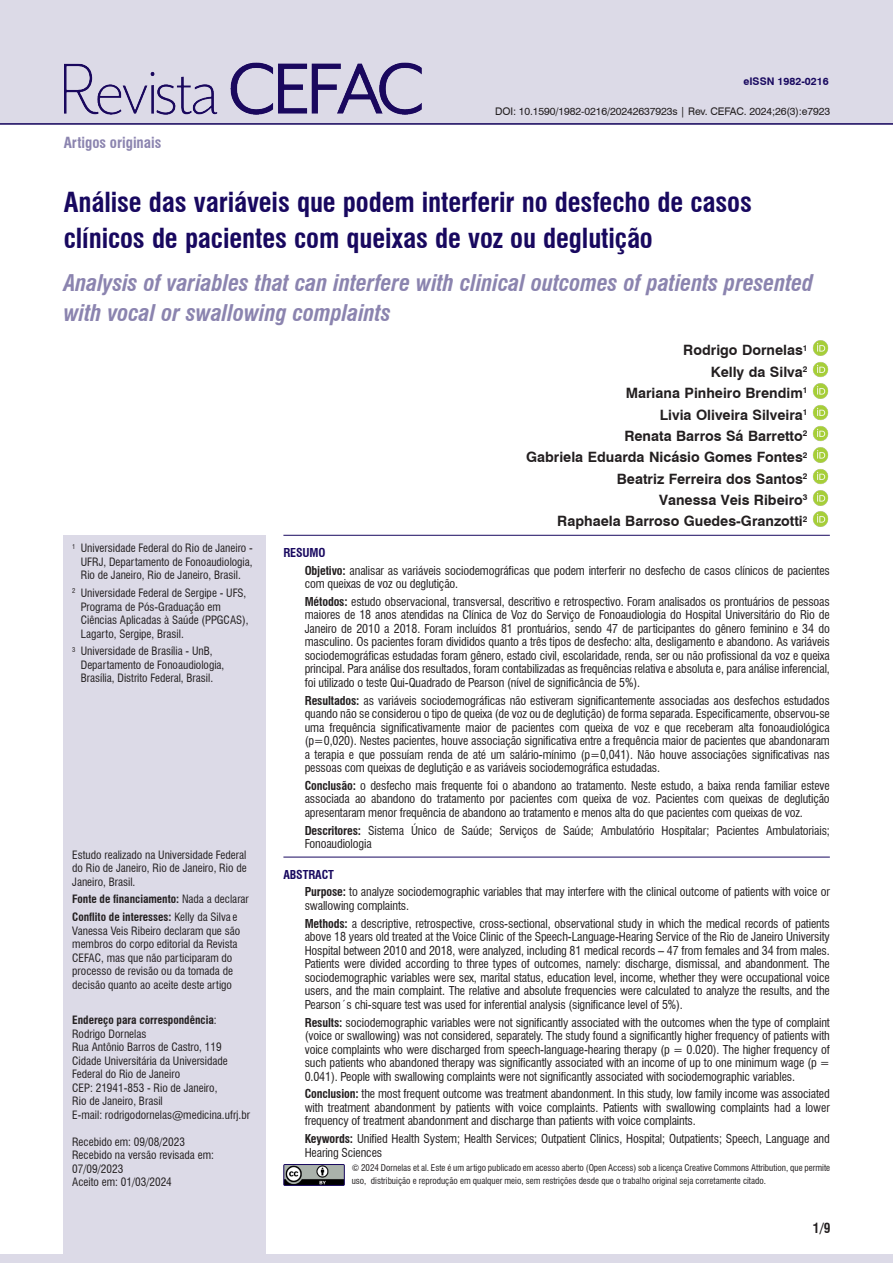
<style>
.page{position:relative;width:893px;height:1263px;background:#fff}
.page>*{position:absolute;margin:0;border:0;box-sizing:border-box;transform-origin:0 0}
.Titulo{font:700 condensed 27px/36px "Swiss 721 BT";letter-spacing:-.005em;color:#18085f}
.Titulo_ingles{font:italic 700 condensed 22.5px/30px "Swiss 721 BT";letter-spacing:-.005em;color:#8b84af}
.Tipo_de_artigo{font:700 condensed 15px "Swiss 721 BT";color:#8b84af}
.Autor{font:700 14.25px "Swiss 721 BT";color:#231f20}
.Cabeço_autor_esquerda-par{font:700 condensed 13.5px "Swiss 721 BT";color:#231f20}
.Resumo{font:condensed 12px/13.5px "Swiss 721 BT";letter-spacing:-.01em;color:#231f20;text-align:justify}
.Resumo_título{font:700 condensed 12px "Swiss 721 BT";letter-spacing:-.01em;color:#18085f}
.Notas{font:condensed 11.25px/13.5px "Swiss 721 BT";color:#231f20}
.Notas_sem_paragrafo{font:condensed 11.25px/13.5px "Swiss 721 BT";color:#231f20;text-align:justify}
.Endereço_correspondencia{font:condensed 11.25px/13.5px "Swiss 721 BT";color:#231f20}
.Notas_sem_paragrafo-2{font:700 condensed 11.25px "Swiss 721 BT";color:#231f20}
.Endereço_correspondencia-2{font:700 condensed 11.25px "Swiss 721 BT";color:#231f20}
.Legenda_b_direito-impar{font:10.5px "Swiss 721 BT";letter-spacing:-.01em;color:#231f20}
.Legenda_b_esquerdo-par{font:700 10.5px "Swiss 721 BT";color:#18085f}
.Creative_Commons{font:condensed 9px/13.5px "Swiss 721 BT";color:#231f20}
.s1{font-weight:400}
.s2{font-weight:700}
</style>
<div class="page">
<div style="left:64px;top:535px;width:202px;height:728px;background:#dcdae7"></div>
<img style="left:813px;top:340px;width:16px;height:16px">
<img style="left:812px;top:362px;width:17px;height:15px">
<img style="left:813px;top:383px;width:16px;height:16px">
<img style="left:812px;top:405px;width:17px;height:15px">
<img style="left:812px;top:426px;width:17px;height:15px">
<img style="left:813px;top:447px;width:16px;height:16px">
<img style="left:812px;top:469px;width:17px;height:15px">
<img style="left:813px;top:490px;width:16px;height:16px">
<img style="left:813px;top:511px;width:16px;height:16px">
<hr style="left:283px;top:535px;width:547px;height:1px;background:#18085f">
<hr style="left:283px;top:857px;width:547px;height:1px;background:#18085f">
<div style="left:0;top:0;width:893px;height:125px;background:#dcdae7"></div>
<img style="left:65px;top:63px;width:357px;height:51px">
<div style="left:0;top:1254px;width:893px;height:9px;background:#dcdae7"></div>
<img style="left:285px;top:1166px;width:58px;height:18px">
<div style="left:283px;top:1164px;width:62px;height:22px;border:1px solid #18085f"></div>
<p class="Legenda_b_esquerdo-par" style="left:743px;top:74px;width:87px">eISSN 1982-0216</p>
<p class="Tipo_de_artigo" style="left:64px;top:133px;width:99px">Artigos originais</p>
<p class="Legenda_b_direito-impar" style="left:495px;top:104px;width:337px">DOI: 10.1590/1982-0216/20242637923s | Rev. CEFAC. 2024;26(3):e7923</p>
<p class="Titulo" style="left:64px;top:185px;width:690px">Análise das variáveis que podem interferir no desfecho de casos clínicos de pacientes com queixas de voz ou deglutição</p>
<p class="Titulo_ingles" style="left:64px;top:268px;width:751px">Analysis of variables that can interfere with clinical outcomes of patients presented with vocal or swallowing complaints</p>
<p class="Autor" style="left:683px;top:340px;width:126px">Rodrigo Dornelas<sup>1</sup></p>
<p class="Autor" style="left:711px;top:362px;width:98px">Kelly da Silva<sup>2</sup></p>
<p class="Autor" style="left:626px;top:383px;width:183px">Mariana Pinheiro Brendim<sup>1</sup></p>
<p class="Autor" style="left:660px;top:405px;width:149px">Livia Oliveira Silveira<sup>1</sup></p>
<p class="Autor" style="left:624px;top:426px;width:185px">Renata Barros Sá Barretto<sup>2</sup></p>
<p class="Autor" style="left:526px;top:447px;width:283px">Gabriela Eduarda Nicásio Gomes Fontes<sup>2</sup></p>
<p class="Autor" style="left:617px;top:469px;width:192px">Beatriz Ferreira dos Santos<sup>2</sup></p>
<p class="Autor" style="left:659px;top:490px;width:150px">Vanessa Veis Ribeiro<sup>3</sup></p>
<p class="Autor" style="left:557px;top:511px;width:252px">Raphaela Barroso Guedes-Granzotti<sup>2</sup></p>
<p class="Notas" style="left:81px;top:542px;width:174px;text-align:justify;text-indent:-9px"><sup>1</sup> Universidade Federal do Rio de Janeiro - UFRJ, Departamento de Fonoaudiologia, Rio de Janeiro, Rio de Janeiro, Brasil.</p>
<p class="Notas" style="left:81px;top:586px;width:169px;text-indent:-9px"><sup>2</sup> Universidade Federal de Sergipe - UFS, Programa de Pós-Graduação em Ciências Aplicadas à Saúde (PPGCAS), Lagarto, Sergipe, Brasil.</p>
<p class="Notas" style="left:81px;top:645px;width:145px;text-indent:-9px"><sup>3</sup> Universidade de Brasília - UnB,<br>Departamento de Fonoaudiologia,<br>Brasília, Distrito Federal, Brasil.</p>
<p class="Notas_sem_paragrafo" style="left:72px;top:848px;width:176px">Estudo realizado na Universidade Federal do Rio de Janeiro, Rio de Janeiro, Rio de Janeiro, Brasil.</p>
<p class="Notas_sem_paragrafo-2" style="left:72px;top:892px;width:178px">Fonte de financiamento: <span class="s1">Nada a declarar</span></p>
<p class="Notas_sem_paragrafo" style="left:72px;top:910px;width:169px;text-align:left"><span class="s2">Conflito de interesses:</span> Kelly da Silva e Vanessa Veis Ribeiro declaram que são membros do corpo editorial da Revista CEFAC, mas que não participaram do processo de revisão ou da tomada de decisão quanto ao aceite deste artigo</p>
<p class="Endereço_correspondencia-2" style="left:72px;top:1013px;width:146px">Endereço para correspondência<span class="s1">:</span></p>
<p class="Endereço_correspondencia" style="left:72px;top:1027px;width:76px">Rodrigo Dornelas</p>
<p class="Endereço_correspondencia" style="left:72px;top:1040px;width:151px">Rua Antônio Barros de Castro, 119</p>
<p class="Endereço_correspondencia" style="left:72px;top:1054px;width:157px">Cidade Universitária da Universidade<br>Federal do Rio de Janeiro</p>
<p class="Endereço_correspondencia" style="left:72px;top:1081px;width:147px">CEP: 21941-853 - Rio de Janeiro,<br>Rio de Janeiro, Brasil</p>
<p class="Endereço_correspondencia" style="left:72px;top:1108px;width:179px">E-mail: rodrigodornelas@medicina.ufrj.br</p>
<p class="Endereço_correspondencia" style="left:72px;top:1135px;width:114px">Recebido em: 09/08/2023</p>
<p class="Endereço_correspondencia" style="left:72px;top:1148px;width:143px">Recebido na versão revisada em:<br>07/09/2023</p>
<p class="Endereço_correspondencia" style="left:72px;top:1175px;width:101px">Aceito em: 01/03/2024</p>
<p class="Resumo_título" style="left:283px;top:545px;width:44px">RESUMO</p>
<p class="Resumo" style="left:305px;top:563px;width:527px"><span class="s2">Objetivo:</span> analisar as variáveis sociodemográficas que podem interferir no desfecho de casos clínicos de pacientes com queixas de voz ou deglutição.</p>
<p class="Resumo" style="left:305px;top:595px;width:527px"><span class="s2">Métodos:</span> estudo observacional, transversal, descritivo e retrospectivo. Foram analisados os prontuários de pessoas maiores de 18 anos atendidas na Clínica de Voz do Serviço de Fonoaudiologia do Hospital Universitário do Rio de Janeiro de 2010 a 2018. Foram incluídos 81 prontuários, sendo 47 de participantes do gênero feminino e 34 do masculino. Os pacientes foram divididos quanto a três tipos de desfecho: alta, desligamento e abandono. As variáveis sociodemográficas estudadas foram gênero, estado civil, escolaridade, renda, ser ou não profissional da voz e queixa principal. Para análise dos resultados, foram contabilizadas as frequências relativa e absoluta e, para análise inferencial, foi utilizado o teste Qui-Quadrado de Pearson (nível de significância de 5%).</p>
<p class="Resumo" style="left:305px;top:693px;width:527px"><span class="s2">Resultados:</span> as variáveis sociodemográficas não estiveram significantemente associadas aos desfechos estudados quando não se considerou o tipo de queixa (de voz ou de deglutição) de forma separada. Especificamente, observou-se uma frequência significativamente maior de pacientes com queixa de voz e que receberam alta fonoaudiológica (p=0,020). Nestes pacientes, houve associação significativa entre a frequência maior de pacientes que abandonaram a terapia e que possuíam renda de até um salário-mínimo (p=0,041). Não houve associações significativas nas pessoas com queixas de deglutição e as variáveis sociodemográfica estudadas.</p>
<p class="Resumo" style="left:305px;top:779px;width:527px"><span class="s2">Conclusão:</span> o desfecho mais frequente foi o abandono ao tratamento. Neste estudo, a baixa renda familiar esteve associada ao abandono do tratamento por pacientes com queixa de voz. Pacientes com queixas de deglutição apresentaram menor frequência de abandono ao tratamento e menos alta do que pacientes com queixas de voz.</p>
<p class="Resumo" style="left:305px;top:823px;width:527px"><span class="s2">Descritores:</span> Sistema Único de Saúde; Serviços de Saúde; Ambulatório Hospitalar; Pacientes Ambulatoriais;<br>Fonoaudiologia</p>
<p class="Resumo_título" style="left:283px;top:867px;width:52px">ABSTRACT</p>
<p class="Resumo" style="left:305px;top:885px;width:527px"><span class="s2">Purpose:</span> to analyze sociodemographic variables that may interfere with the clinical outcome of patients with voice or swallowing complaints.</p>
<p class="Resumo" style="left:305px;top:917px;width:527px"><span class="s2">Methods:</span> a descriptive, retrospective, cross-sectional, observational study in which the medical records of patients above 18 years old treated at the Voice Clinic of the Speech-Language-Hearing Service of the Rio de Janeiro University Hospital between 2010 and 2018, were analyzed, including 81 medical records – 47 from females and 34 from males.<br>Patients were divided according to three types of outcomes, namely: discharge, dismissal, and abandonment. The sociodemographic variables were sex, marital status, education level, income, whether they were occupational voice users, and the main complaint. The relative and absolute frequencies were calculated to analyze the results, and the Pearson´s chi-square test was used for inferential analysis (significance level of 5%).</p>
<p class="Resumo" style="left:305px;top:1015px;width:527px"><span class="s2">Results:</span> sociodemographic variables were not significantly associated with the outcomes when the type of complaint (voice or swallowing) was not considered, separately. The study found a significantly higher frequency of patients with voice complaints who were discharged from speech-language-hearing therapy (p = 0.020). The higher frequency of such patients who abandoned therapy was significantly associated with an income of up to one minimum wage (p = 0.041). People with swallowing complaints were not significantly associated with sociodemographic variables.</p>
<p class="Resumo" style="left:305px;top:1087px;width:527px"><span class="s2">Conclusion:</span> the most frequent outcome was treatment abandonment. In this study, low family income was associated with treatment abandonment by patients with voice complaints. Patients with swallowing complaints had a lower frequency of treatment abandonment and discharge than patients with voice complaints.</p>
<p class="Resumo" style="left:305px;top:1132px;width:527px"><span class="s2">Keywords:</span> Unified Health System; Health Services; Outpatient Clinics, Hospital; Outpatients; Speech, Language and<br>Hearing Sciences</p>
<p class="Creative_Commons" style="left:352px;top:1161px;width:480px">© 2024 Dornelas et al. Este é um artigo publicado em acesso aberto (Open Access) sob a licença Creative Commons Attribution, que permite uso, distribuição e reprodução em qualquer meio, sem restrições desde que o trabalho original seja corretamente citado.</p>
<p class="Cabeço_autor_esquerda-par" style="left:813px;top:1219px;width:19px">1/9</p>
</div>
